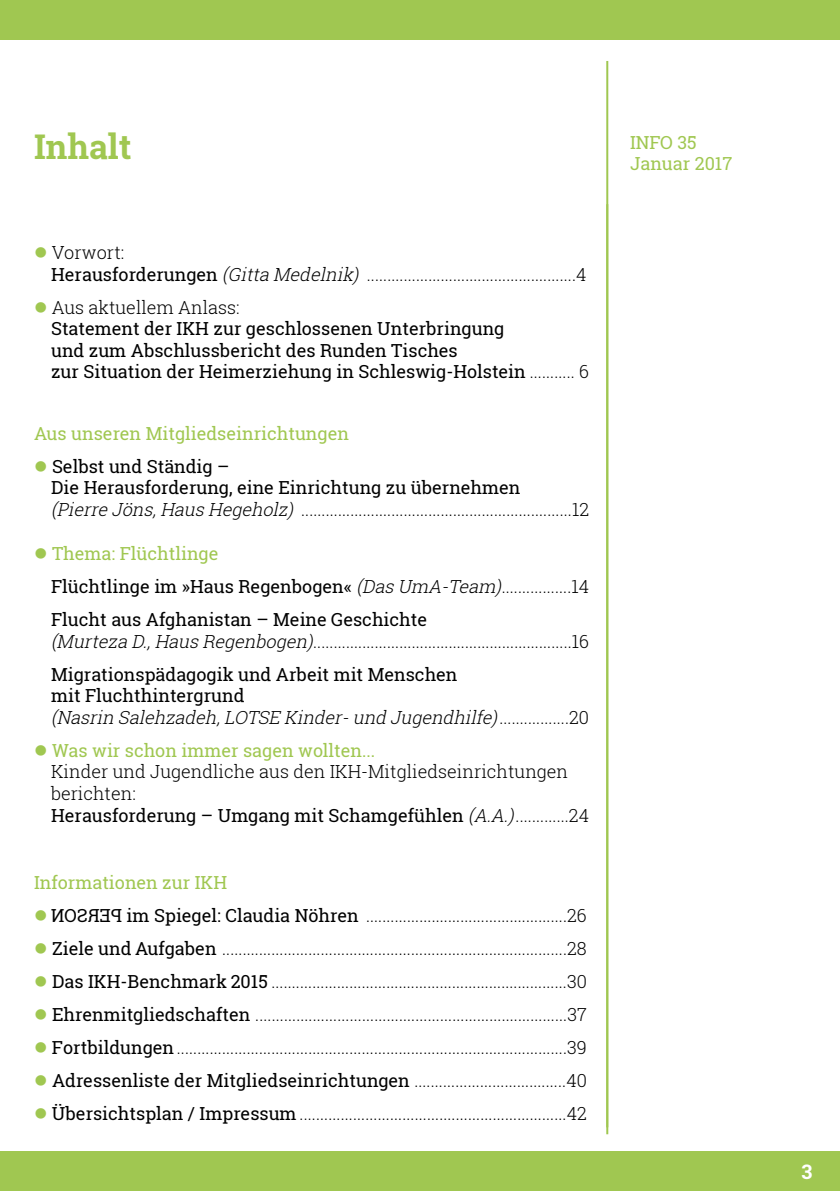
<style>
.page{position:relative;width:840px;height:1191px;background:#fff}
.page>*{position:absolute;margin:0;border:0;box-sizing:border-box;transform-origin:0 0}
.t1{font:700 34px "Roboto Slab";color:#a0c751}
.t2{font:700 20px "Roboto Slab";color:#fff}
.t3{font:300 18px/33px "Roboto Slab";color:#000}
.t4{font:18px/21.6px "Roboto Slab";color:#000}
.t5{font:18px/21.6px "Roboto Slab";color:#a0c751}
.t6{font:italic 300 18px/21.6px "Roboto Slab";color:#000}
.s1{font-weight:400}
.s2{font-style:italic}
.s3{font-weight:300}
.s4{color:#a0c751}
.s5{font-weight:300;font-style:italic}
.s6{font-weight:400;font-style:normal}
.s7{font-style:normal}
</style>
<div class="page">
<hr style="left:0;top:0;width:1px;height:40px;background:#a0c751">
<hr style="left:0;top:1151px;width:1px;height:40px;background:#a0c751">
<div style="left:1px;top:1151px;width:838px;height:40px;background:#a0c751"></div>
<div style="left:1px;top:0;width:838px;height:40px;background:#a0c751"></div>
<hr style="left:606px;top:204px;width:2px;height:930px;background:#a0c751">
<hr style="left:606px;top:61px;width:2px;height:1066px;background:#a0c751">
<h1 class="t1" style="left:34px;top:123px;width:99px">Inhalt</h1>
<p class="t5" style="left:629px;top:131px;width:104px">INFO 35<br>Januar 2017</p>
<p class="t3" style="left:51px;top:241px;width:536px;line-height:21.6px">Vorwort:<br><span class="s1">Herausforderungen</span> <span class="s2">(GittaMedelnik)</span> ...................................................4</p>
<p class="t3" style="left:52px;top:290px;width:189px">Aus aktuellem Anlass:</p>
<p class="t4" style="left:51px;top:317px;width:539px">Statement der IKH zur geschlossenen Unterbringung<br>und zum Abschlussbericht des Runden Tisches<br>zur Situation der Heimerziehung in Schleswig-Holstein <span class="s3">........... 6</span></p>
<p class="t5" style="left:34px;top:422px;width:316px">Aus unseren Mitgliedseinrichtungen</p>
<p class="t3" style="left:51px;top:455px;width:539px;line-height:21.6px"><span class="s1">Selbst und Ständig –<br>Die Herausforderung, eine Einrichtung zu übernehmen </span><span class="s2">(PierreJöns,HausHegeholz)</span> ..................................................................12</p>
<p class="t4" style="left:51px;top:537px;width:539px;line-height:33px"><span class="s4">Thema: Flüchtlinge<br></span>Flüchtlinge im »Haus Regenbogen« <span class="s5">(DasUmA-Team)</span><span class="s3">.................14<br></span>Flucht aus Afghanistan – Meine Geschichte</p>
<p class="t3" style="left:51px;top:624px;width:539px"><span class="s2">(MurtezaD.,HausRegenbogen)</span>...............................................................16<br><span class="s1">Migrationspädagogik und Arbeit mit Menschen</span></p>
<p class="t6" style="left:51px;top:684px;width:539px"><span class="s6">mit Fluchthintergrund<br></span>(Nasrin Salehzadeh, LOTSE Kinder- und Jugendhilfe)<span class="s7">. . . . . . . . . . . . . . . . . 2 0</span></p>
<p class="t5" style="left:52px;top:739px;width:324px">Was wir schon immer sagen wollten...</p>
<p class="t3" style="left:51px;top:760px;width:539px;line-height:21.6px">Kinder und Jugendliche aus den IKH-Mitgliedseinrichtungen berichten:<br><span class="s1">Herausforderung – Umgang mit Schamgefühlen</span> <span class="s2">(A.A.)</span>.............24</p>
<p class="t5" style="left:34px;top:871px;width:194px">Informationen zur IKH</p>
<p class="t3" style="left:52px;top:899px;width:536px;text-align:justify;text-indent:75px"><span class="s1">im Spiegel: Claudia Nöhren</span> .................................................26<br><span class="s1">Ziele und Aufgaben</span> ....................................................................................28<br><span class="s1">Das IKH-Benchmark 2015</span> ........................................................................30<br><span class="s1">Ehrenmitgliedschaften</span> ............................................................................37<br><span class="s1">Fortbildungen</span>...............................................................................................39<br><span class="s1">Adressenliste der Mitgliedseinrichtungen</span> .....................................40<br><span class="s1">Übersichtsplan / Impressum</span> .................................................................42</p>
<p class="t2" style="left:801px;top:1157px;width:12px">3</p>
</div>
